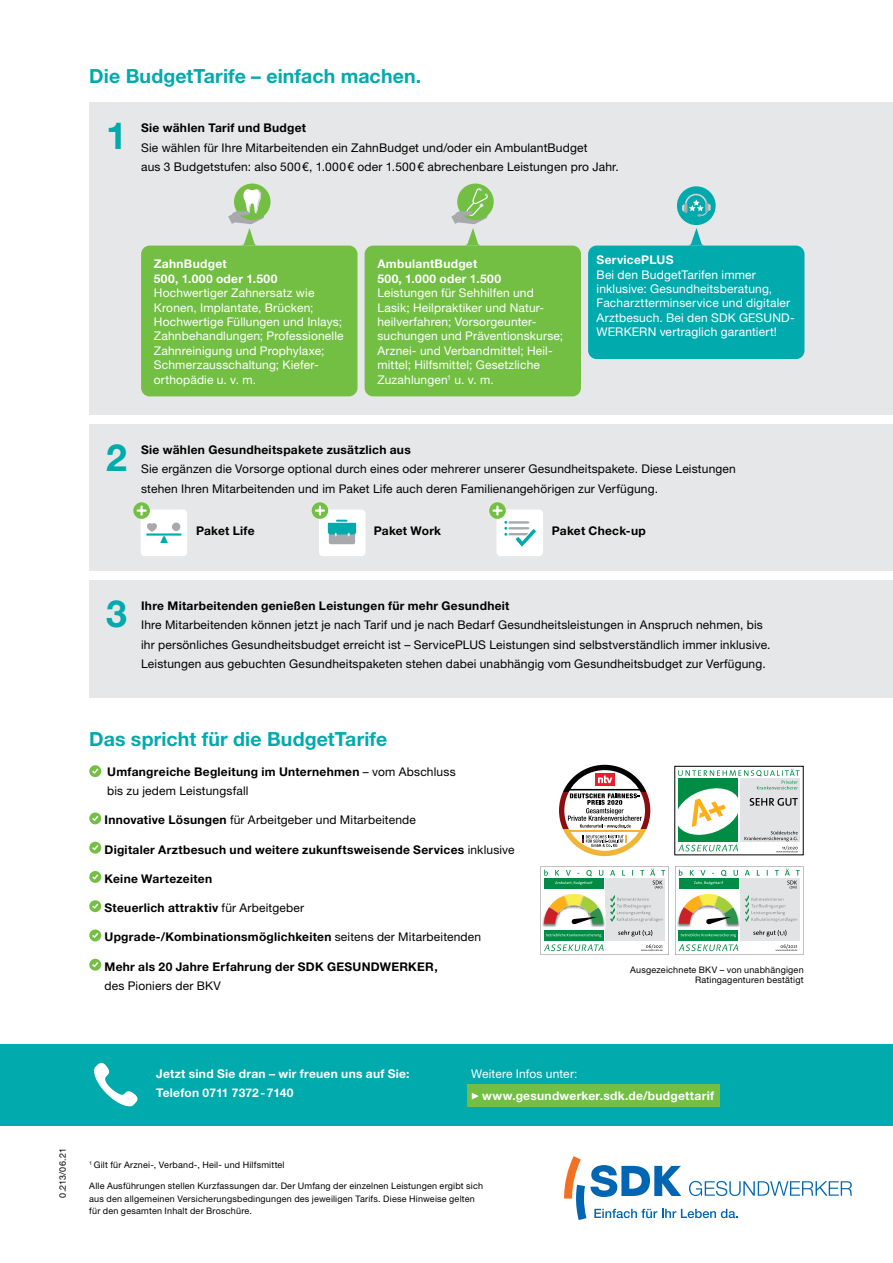
<style>
.page{position:relative;width:893px;height:1263px;background:#fff}
.page>*{position:absolute;margin:0;border:0;box-sizing:border-box;transform-origin:0 0}
.t1{font:700 37.5px "Helvetica Neue LT Std";color:#00aaad}
.t2{font:700 19.5px "Helvetica Neue LT Std";letter-spacing:.005em;color:#00aaad}
.t3{font:12px/19.5px "Helvetica Neue LT Std";letter-spacing:.015em;color:#000}
.t4{font:12px/14.4px "Helvetica Neue LT Std";letter-spacing:.015em;color:#fff}
.t5{font:700 12px "Helvetica Neue LT Pro";letter-spacing:.025em;color:#000}
.t6{font:700 12px "Helvetica Neue LT Std";letter-spacing:.025em;color:#000}
.t7{font:12px/19.5px "Helvetica Neue LT Pro";letter-spacing:.015em;color:#000}
.t8{font:700 12px/14.4px "Helvetica Neue LT Std";letter-spacing:.025em;color:#fff}
.t9{font:700 12px "Helvetica Neue LT Pro";letter-spacing:.025em;color:#fff}
.t10{font:9px/12.8px "Helvetica Neue LT Std";letter-spacing:.02em;color:#000}
.s1{font-weight:700}
.s2{font-weight:400}
</style>
<div class="page">
<div style="left:0;top:1044px;width:893px;height:81px;background:#00aaad"></div>
<div style="left:89px;top:103px;width:804px;height:312px;background:#e6e7e8"></div>
<div style="left:89px;top:581px;width:804px;height:117px;background:#e6e7e8"></div>
<div style="left:89px;top:425px;width:804px;height:146px;background:#e6e7e8"></div>
<div style="left:457px;top:184px;width:37px;height:36px;background:#72bf44;border-radius:50%"></div>
<div style="left:234px;top:184px;width:37px;height:36px;background:#72bf44;border-radius:50%"></div>
<div style="left:677px;top:186px;width:39px;height:39px;background:#00aaac;border-radius:50%"></div>
<svg style="left:682px;top:194px;width:29px;height:23px"></svg>
<div style="left:89px;top:765px;width:12px;height:12px;background:#72bf44;border-radius:50%"></div>
<svg style="left:92px;top:768px;width:6px;height:6px"></svg>
<div style="left:89px;top:812px;width:12px;height:12px;background:#72bf44;border-radius:50%"></div>
<svg style="left:92px;top:816px;width:6px;height:5px"></svg>
<svg style="left:89px;top:842px;width:12px;height:12px"></svg>
<svg style="left:92px;top:845px;width:6px;height:5px"></svg>
<div style="left:89px;top:871px;width:12px;height:12px;background:#72bf44;border-radius:50%"></div>
<svg style="left:92px;top:874px;width:6px;height:6px"></svg>
<div style="left:89px;top:900px;width:12px;height:12px;background:#72bf44;border-radius:50%"></div>
<svg style="left:92px;top:903px;width:6px;height:6px"></svg>
<svg style="left:89px;top:929px;width:12px;height:12px"></svg>
<svg style="left:92px;top:933px;width:6px;height:5px"></svg>
<svg style="left:89px;top:959px;width:12px;height:12px"></svg>
<svg style="left:92px;top:962px;width:6px;height:5px"></svg>
<div style="left:141px;top:246px;width:216px;height:150px;background:#72bf44;border-radius:9px"></div>
<svg style="left:228px;top:189px;width:36px;height:57px"></svg>
<div style="left:365px;top:246px;width:216px;height:150px;background:#72bf44;border-radius:9px"></div>
<svg style="left:451px;top:188px;width:37px;height:58px"></svg>
<div style="left:588px;top:246px;width:216px;height:113px;background:#00aaad;border-radius:9px"></div>
<svg style="left:688px;top:228px;width:17px;height:18px"></svg>
<div style="left:675px;top:766px;width:128px;height:89px;border:1px solid #000"></div>
<svg style="left:674px;top:769px;width:126px;height:83px"></svg>
<svg style="left:94px;top:1062px;width:44px;height:45px"></svg>
<div style="left:467px;top:1084px;width:252px;height:23px;background:#72bf44"></div>
<svg style="left:472px;top:1092px;width:7px;height:7px"></svg>
<div style="left:141px;top:509px;width:46px;height:47px;background:#fff;border-radius:4px"></div>
<svg style="left:133px;top:502px;width:17px;height:17px"></svg>
<svg style="left:137px;top:505px;width:10px;height:11px"></svg>
<hr style="left:146px;top:533px;width:36px;height:3px;background:#00aaad">
<svg style="left:147px;top:523px;width:21px;height:20px"></svg>
<div style="left:172px;top:523px;width:8px;height:8px;background:#a7a9ac;border-radius:50%"></div>
<div style="left:319px;top:509px;width:46px;height:47px;background:#fff;border-radius:4px"></div>
<svg style="left:312px;top:502px;width:16px;height:17px"></svg>
<svg style="left:315px;top:505px;width:41px;height:39px"></svg>
<div style="left:496px;top:509px;width:47px;height:47px;background:#fff;border-radius:4px"></div>
<hr style="left:508px;top:521px;width:21px;height:3px;background:#a7a9ac">
<hr style="left:508px;top:527px;width:21px;height:2px;background:#a7a9ac">
<hr style="left:508px;top:533px;width:21px;height:2px;background:#a7a9ac">
<svg style="left:513px;top:527px;width:23px;height:20px"></svg>
<svg style="left:489px;top:502px;width:17px;height:17px"></svg>
<svg style="left:492px;top:505px;width:15px;height:31px"></svg>
<svg style="left:564px;top:1156px;width:288px;height:64px"></svg>
<svg style="left:540px;top:866px;width:129px;height:89px"></svg>
<svg style="left:675px;top:866px;width:128px;height:89px"></svg>
<svg style="left:559px;top:792px;width:91px;height:37px"></svg>
<svg style="left:563px;top:829px;width:84px;height:27px"></svg>
<svg style="left:563px;top:765px;width:84px;height:27px"></svg>
<svg style="left:564px;top:770px;width:81px;height:81px"></svg>
<hr style="left:567px;top:830px;width:75px;height:2px;background:#f0b536">
<svg style="left:583px;top:835px;width:43px;height:12px"></svg>
<div style="left:595px;top:774px;width:20px;height:12px;background:#ed1a30"></div>
<svg style="left:598px;top:775px;width:14px;height:8px"></svg>
<svg style="left:568px;top:789px;width:74px;height:39px"></svg>
<h2 class="t2" style="left:89px;top:64px;width:333px">Die BudgetTarife – einfach machen.</h2>
<h1 class="t1" style="left:106px;top:112px;width:22px">1</h1>
<p class="t6" style="left:141px;top:120px;width:166px">Sie wählen Tarif und Budget</p>
<p class="t3" style="left:141px;top:137px;width:479px">Sie wählen für Ihre Mitarbeitenden ein ZahnBudget und/oder ein AmbulantBudget<br>aus 3 Budgetstufen: also 500€, 1.000€ oder 1.500€ abrechenbare Leistungen pro Jahr.</p>
<p class="t8" style="left:154px;top:257px;width:125px">ZahnBudget<br>500, 1.000 oder 1.500</p>
<p class="t4" style="left:154px;top:286px;width:191px">Hochwertiger Zahnersatz wie<br>Kronen, Implantate, Brücken;<br>Hochwertige Füllungen und Inlays;<br>Zahnbehandlungen; Professionelle<br>Zahnreinigung und Prophylaxe;<br>Schmerzausschaltung; Kiefer&shy;orthopädie u. v. m.</p>
<p class="t8" style="left:377px;top:257px;width:125px">AmbulantBudget<br>500, 1.000 oder 1.500</p>
<p class="t4" style="left:377px;top:286px;width:187px">Leistungen für Sehhilfen und<br>Lasik; Heilpraktiker und Natur&shy;heilverfahren; Vorsorgeunter&shy;suchungen und Präventionskurse;<br>Arznei- und Verbandmittel; Heil&shy;mittel; Hilfsmittel; Gesetzliche<br>Zuzahlungen<sup>1</sup> u. v. m.</p>
<p class="t8" style="left:597px;top:252px;width:78px">ServicePLUS</p>
<p class="t4" style="left:597px;top:267px;width:200px">Bei den BudgetTarifen immer inklusive: Gesundheitsberatung, Facharztterminservice und digitaler Arztbesuch. Bei den SDK GESUND-WERKERN vertraglich garantiert!</p>
<h1 class="t1" style="left:106px;top:434px;width:22px">2</h1>
<p class="t6" style="left:141px;top:442px;width:271px">Sie wählen Gesundheitspakete zusätzlich aus</p>
<p class="t3" style="left:141px;top:459px;width:596px">Sie ergänzen die Vorsorge optional durch eines oder mehrerer unserer Gesundheitspakete. Diese Leistungen stehen Ihren Mitarbeitenden und im Paket Life auch deren Familienangehörigen zur Verfügung.</p>
<p class="t6" style="left:196px;top:523px;width:60px">Paket Life</p>
<p class="t6" style="left:374px;top:523px;width:69px">Paket Work</p>
<p class="t6" style="left:552px;top:523px;width:95px">Paket Check-up</p>
<h1 class="t1" style="left:106px;top:590px;width:22px">3</h1>
<p class="t6" style="left:141px;top:598px;width:370px">Ihre Mitarbeitenden genießen Leistungen für mehr Gesundheit</p>
<p class="t3" style="left:141px;top:615px;width:631px">Ihre Mitarbeitenden können jetzt je nach Tarif und je nach Bedarf Gesundheitsleistungen in Anspruch nehmen, bis ihr persönliches Gesundheitsbudget erreicht ist – ServicePLUS Leistungen sind selbstverständlich immer inklusive.<br>Leistungen aus gebuchten Gesundheitspaketen stehen dabei unabhängig vom Gesundheitsbudget zur Verfügung.</p>
<h2 class="t2" style="left:89px;top:727px;width:299px">Das spricht für die BudgetTarife</h2>
<p class="t7" style="left:107px;top:761px;width:350px"><span class="s1">Umfangreiche Begleitung im Unternehmen</span> – vom Abschluss bis zu jedem Leistungsfall</p>
<p class="t7" style="left:105px;top:810px;width:313px"><span class="s1">Innovative Lösungen</span> für Arbeitgeber und Mitarbeitende</p>
<p class="t5" style="left:105px;top:842px;width:412px">Digitaler Arztbesuch und weitere zukunftsweisende Services <span class="s2">inklusive</span></p>
<p class="t5" style="left:105px;top:871px;width:109px">Keine Wartezeiten</p>
<p class="t5" style="left:105px;top:900px;width:201px">Steuerlich attraktiv <span class="s2">für Arbeitgeber</span></p>
<p class="t5" style="left:105px;top:930px;width:378px">Upgrade-/Kombinationsmöglichkeiten <span class="s2">seitens der Mitarbeitenden</span></p>
<p class="t5" style="left:105px;top:959px;width:335px">Mehr als 20 Jahre Erfahrung der SDK GESUNDWERKER,</p>
<p class="t7" style="left:105px;top:976px;width:118px">des Pioniers der BKV</p>
<p class="t10" style="left:630px;top:964px;width:175px;line-height:10.8px;text-align:right">Ausgezeichnete BKV – von unabhängigen<br>Ratingagenturen bestätigt</p>
<p class="t10" style="left:56px;top:1197px;width:51px;rotate:-90deg">0.213/06.21</p>
<p class="t8" style="left:156px;top:1063px;width:255px;line-height:19.5px">Jetzt sind Sie dran – wir freuen uns auf Sie:<br>Telefon 0711 7372-7140</p>
<p class="t10" style="left:89px;top:1158px;width:197px"><sup>1</sup> Gilt für Arznei-, Verband-, Heil- und Hilfsmittel</p>
<p class="t4" style="left:471px;top:1066px;width:108px">Weitere Infos unter:</p>
<p class="t9" style="left:482px;top:1088px;width:233px">www.gesundwerker.sdk.de/budgettarif</p>
<p class="t10" style="left:89px;top:1179px;width:395px">Alle Ausführungen stellen Kurzfassungen dar. Der Umfang der einzelnen Leistungen ergibt sich aus den allgemeinen Versicherungsbedingungen des jeweiligen Tarifs. Diese Hinweise gelten für den gesamten Inhalt der Broschüre.</p>
</div>
